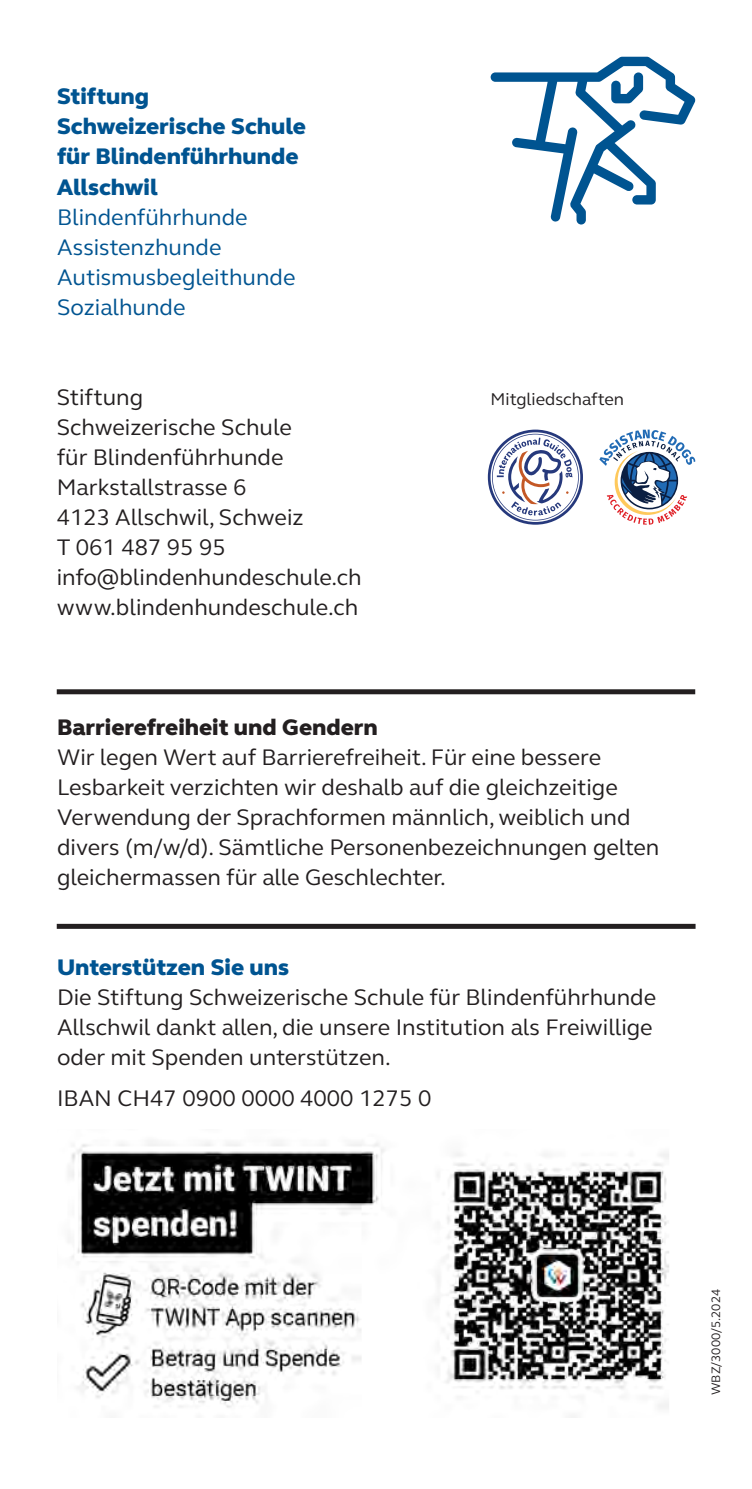
<style>
.page{position:relative;width:752px;height:1489px;background:#fff}
.page>*{position:absolute;margin:0;border:0;box-sizing:border-box;transform-origin:0 0}
._08_Grundttext{font:23px/30px "FS Elliot Pro";color:#231f20}
.t1{font:800 23px "FS Elliot Pro";color:#005491}
.t2{font:23px "FS Elliot Pro";color:#005491}
._08_Grundttext-2{font:800 23px "FS Elliot Pro";color:#231f20}
.t3{font:17.5px "FS Elliot Pro";color:#231f20}
.t4{font:12.5px "FS Elliot Pro";color:#231f20}
</style>
<div class="page">
<svg style="left:490px;top:57px;width:205px;height:167px"></svg>
<div style="left:57px;top:689px;width:637px;height:5px;background:#231f20"></div>
<svg style="left:599px;top:429px;width:96px;height:95px"></svg>
<svg style="left:487px;top:429px;width:95px;height:95px"></svg>
<div style="left:57px;top:923px;width:638px;height:5px;background:#231f20"></div>
<img style="left:68px;top:1141px;width:601px;height:268px">
<p class="t1" style="left:57px;top:81px;width:94px">Stiftung</p>
<p class="t1" style="left:57px;top:111px;width:250px">Schweizerische Schule</p>
<p class="t1" style="left:57px;top:141px;width:243px">für Blindenführhunde</p>
<p class="t1" style="left:57px;top:171px;width:102px">Allschwil</p>
<p class="t2" style="left:57px;top:201px;width:192px">Blindenführhunde</p>
<p class="t2" style="left:57px;top:231px;width:166px">Assistenzhunde</p>
<p class="t2" style="left:57px;top:261px;width:240px">Autismusbegleithunde</p>
<p class="t2" style="left:57px;top:291px;width:130px">Sozialhunde</p>
<p class="_08_Grundttext" style="left:57px;top:381px;width:88px">Stiftung</p>
<p class="_08_Grundttext" style="left:57px;top:411px;width:236px">Schweizerische Schule</p>
<p class="_08_Grundttext" style="left:57px;top:441px;width:228px">für Blindenführhunde</p>
<p class="_08_Grundttext" style="left:57px;top:471px;width:191px">Markstallstrasse 6</p>
<p class="_08_Grundttext" style="left:57px;top:501px;width:248px">4123 Allschwil, Schweiz</p>
<p class="_08_Grundttext" style="left:57px;top:531px;width:170px">T 061 487 95 95</p>
<p class="_08_Grundttext" style="left:57px;top:561px;width:306px">info@blindenhundeschule.ch</p>
<p class="_08_Grundttext" style="left:57px;top:591px;width:303px">www.blindenhundeschule.ch</p>
<p class="t3" style="left:490px;top:387px;width:135px">Mitgliedschaften</p>
<p class="_08_Grundttext-2" style="left:57px;top:711px;width:322px">Barrierefreiheit und Gendern</p>
<p class="_08_Grundttext" style="left:57px;top:741px;width:603px">Wir legen Wert auf Barrierefreiheit. Für eine bessere Lesbarkeit verzichten wir deshalb auf die gleichzeitige Verwendung der Sprachformen männlich, weiblich und divers (m/w/d). Sämtliche Personenbezeichnungen gelten gleichermassen für alle Geschlechter.</p>
<p class="t1" style="left:57px;top:951px;width:233px">Unterstützen Sie uns</p>
<p class="_08_Grundttext" style="left:57px;top:981px;width:600px">Die Stiftung Schweizerische Schule für Blindenführhunde<br>Allschwil dankt allen, die unsere Institution als Freiwillige oder mit Spenden unterstützen.</p>
<p class="_08_Grundttext" style="left:57px;top:1082px;width:375px">IBAN CH47 0900 0000 4000 1275 0</p>
<p class="t4" style="left:707px;top:1394px;width:108px;rotate:-90deg">WBZ/3000/5.2024</p>
</div>
